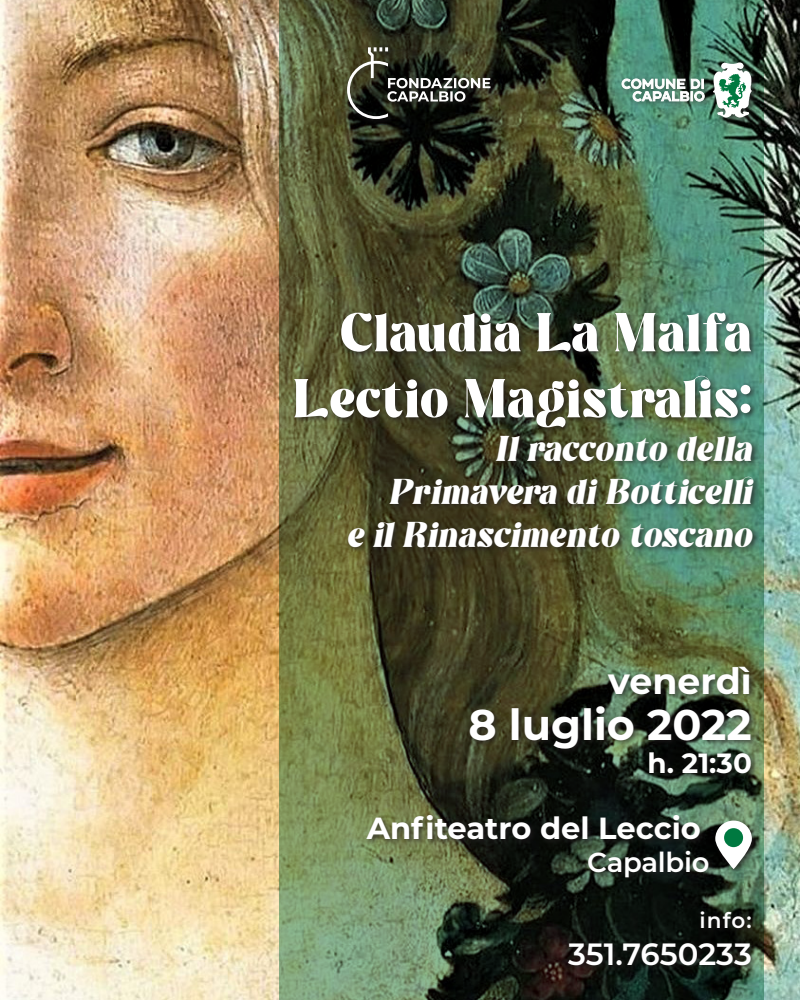
<style>
.page{position:relative;width:800px;height:1000px;background:#fff}
.page>*{position:absolute;margin:0;border:0;box-sizing:border-box;transform-origin:0 0}
.t1{font:55px "Williesh";color:#fff}
.t2{font:700 42.9px "Montserrat";color:#fff}
.t3{font:700 36.3px "Montserrat";color:#fff}
.t4{font:italic 36px/43.2px "Williesh";color:#fff;text-align:right}
.t5{font:600 30.7px "Montserrat";color:#fff}
.t6{font:700 30.5px "Montserrat";color:#fff}
.t7{font:700 27.8px "Montserrat";color:#fff}
.t8{font:600 27.5px "Montserrat";letter-spacing:-.01em;color:#fff}
.t9{font:600 21.6px "Montserrat";color:#fff}
</style>
<div class="page">
<img style="left:0;top:0;width:800px;height:1000px">
<img style="left:279px;top:0;width:484px;height:1000px">
<div style="left:344px;top:44px;width:154px;height:82px;background:#231f20;opacity:.75"></div>
<svg style="left:347px;top:47px;width:143px;height:72px"></svg>
<div style="left:566px;top:908px;width:192px;height:64px;background:#231f20;opacity:.75"></div>
<div style="left:291px;top:309px;width:470px;height:246px;background:#231f20;opacity:.75"></div>
<div style="left:619px;top:59px;width:140px;height:66px;background:#231f20;opacity:.75"></div>
<svg style="left:713px;top:62px;width:39px;height:56px"></svg>
<svg style="left:622px;top:79px;width:82px;height:22px"></svg>
<div style="left:364px;top:663px;width:395px;height:222px;background:#231f20;opacity:.75"></div>
<svg style="left:715px;top:821px;width:37px;height:48px"></svg>
<p class="t1" style="left:340px;top:300px;width:414px">Claudia La Malfa</p>
<p class="t1" style="left:292px;top:366px;width:461px">Lectio Magistralis:</p>
<p class="t4" style="left:388px;top:427px;width:373px">Ilracconto della<br>Primavera diBotticelli</p>
<p class="t4" style="left:346px;top:513px;width:415px">e il Rinascimento toscano</p>
<p class="t3" style="left:608px;top:655px;width:145px">venerdì</p>
<p class="t2" style="left:468px;top:694px;width:285px">8 luglio 2022</p>
<p class="t7" style="left:648px;top:743px;width:106px">h. 21:30</p>
<p class="t6" style="left:367px;top:806px;width:336px">Anfiteatro del Leccio</p>
<p class="t8" style="left:587px;top:843px;width:124px">Capalbio</p>
<p class="t9" style="left:700px;top:905px;width:54px">info:</p>
<p class="t5" style="left:568px;top:932px;width:185px">351.7650233</p>
</div>
